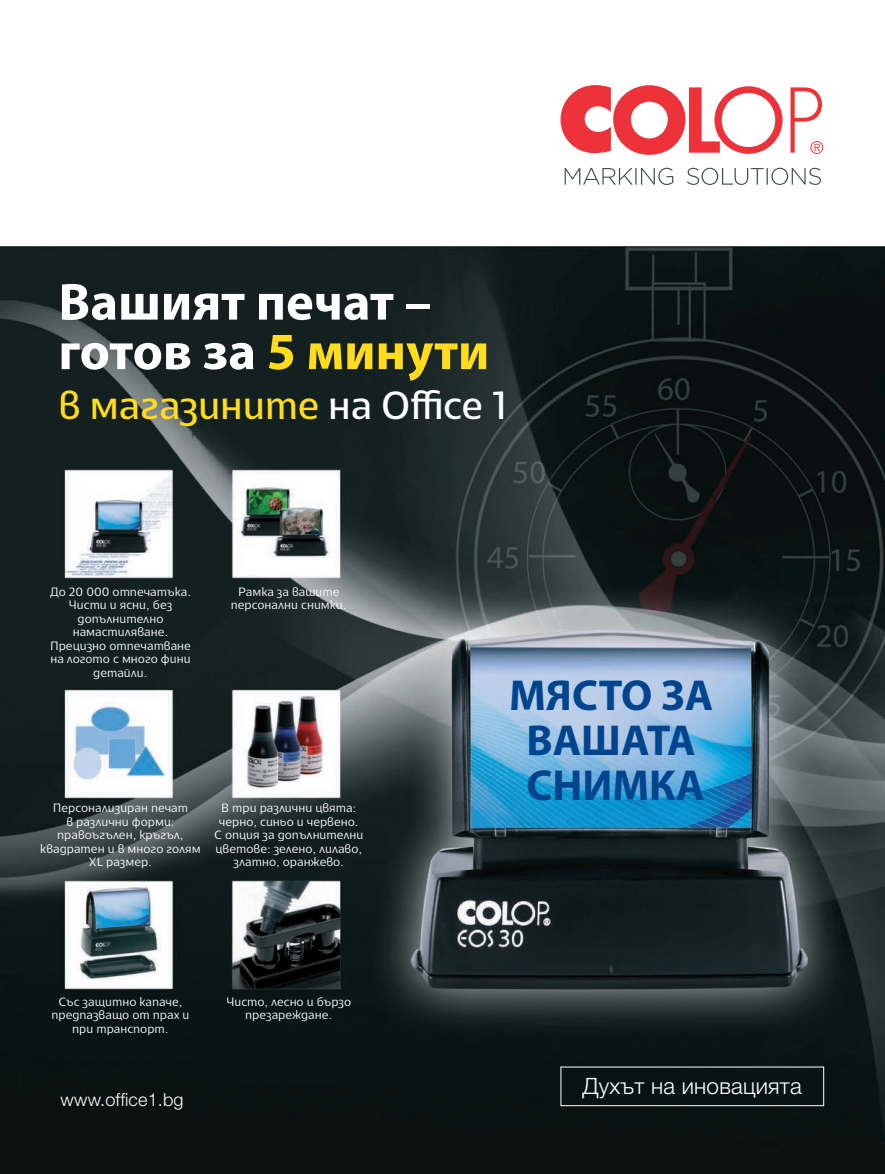
<style>
.page{position:relative;width:885px;height:1174px;background:#fff}
.page>*{position:absolute;margin:0;border:0;box-sizing:border-box;transform-origin:0 0}
.t1{font:700 52.5px/49.5px "Myriad Pro";color:#fff}
.t2{font:700 43.5px/45px "Myriad Pro";color:#02448d;text-align:center}
.t3{font:39px "Cormac";letter-spacing:-.01em;color:#ffdc1d}
.Title__33{font:300 22.5px "Helvetica Neue";letter-spacing:.01em;color:#fff}
.Title__33-2{font:300 18px "Helvetica Neue";letter-spacing:.01em;color:#fff}
.t4{font:300 12px/13.5px "Cormac";color:#fff;text-align:center}
.s1{color:#ffdc1d}
.s2{color:#fff}
</style>
<div class="page">
<img style="left:0;top:246px;width:884px;height:927px">
<svg style="left:560px;top:85px;width:222px;height:70px"></svg>
<svg style="left:790px;top:87px;width:33px;height:67px"></svg>
<svg style="left:564px;top:168px;width:256px;height:17px"></svg>
<div style="left:560px;top:1066px;width:264px;height:40px;border:1px solid #fff"></div>
<p class="t1" style="left:58px;top:275px;width:432px">Вашият печат – готов за <span class="s1">5 минути</span></p>
<p class="t3" style="left:58px;top:380px;width:449px">в магазините <span class="s2">на Office 1</span></p>
<p class="t4" style="left:50px;top:584px;width:143px">До 20 000 отпечатъка.</p>
<p class="t4" style="left:69px;top:598px;width:105px">Чисти и ясни, без допълнително намастиляване.</p>
<p class="t4" style="left:50px;top:638px;width:142px">Прецизно отпечатване на логото с много фини детайли.</p>
<p class="t4" style="left:231px;top:584px;width:117px">Рамка за вашите персонални снимки.</p>
<p class="t4" style="left:40px;top:801px;width:162px">Персонализиран печат<br>в различни форми: правоъгълен, кръгъл, квадратен и в много голям<br>XL размер.</p>
<p class="t4" style="left:219px;top:801px;width:141px;text-align:left">В три различни цвята: черно, синьо и червено.</p>
<p class="t4" style="left:214px;top:828px;width:151px">С опция за допълнителни цветове: зелено, лилаво, златно, оранжево.</p>
<p class="t4" style="left:51px;top:994px;width:139px">Със защитно капаче, предпазващо от прах и при транспорт.</p>
<p class="Title__33-2" style="left:61px;top:1085px;width:124px">www.office1.bg</p>
<p class="t4" style="left:226px;top:994px;width:126px">Чисто, лесно и бързо презареждане.</p>
<p class="t2" style="left:509px;top:671px;width:206px">МЯСТО ЗА<br>ВАШАТА<br>СНИМКА</p>
<p class="Title__33" style="left:582px;top:1068px;width:221px">Духът на иновацията</p>
</div>
